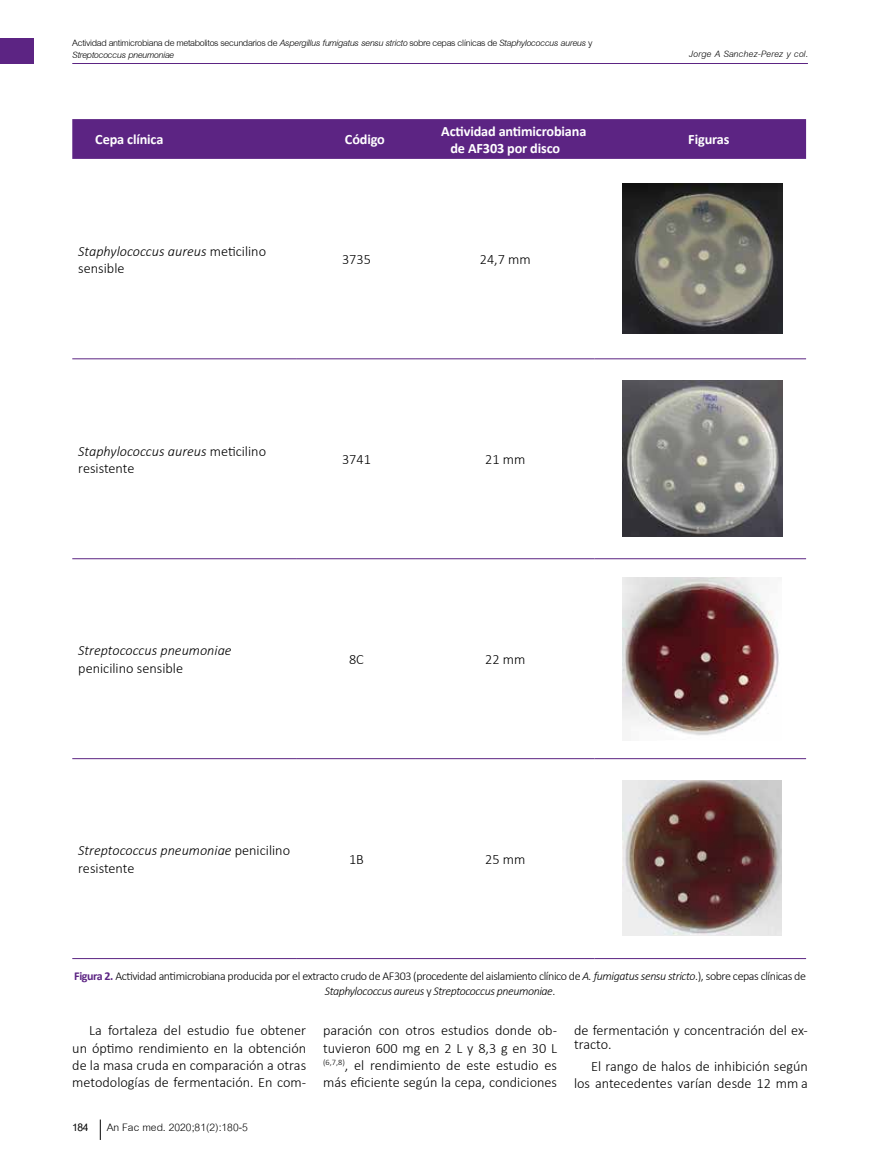
<style>
.page{position:relative;width:893px;height:1174px;background:#fff}
.page>*{position:absolute;margin:0;border:0;box-sizing:border-box;transform-origin:0 0}
.t1{font:15.75px "Cordia UPC";color:#000}
.t2{font:300 14.25px/17.1px "Calibri";color:#000;text-align:justify}
.t3{font:italic 300 14.25px/17.1px "Calibri";color:#000}
.t4{font:700 14.25px/17.1px "Calibri";letter-spacing:-.01em;color:#fff}
.t5{font:italic 13.5px/12px "Cordia UPC";letter-spacing:-.025em;color:#000}
.t6{font:italic 13.5px "Cordia UPC";color:#000}
.t7{font:300 12px/15px "Calibri";letter-spacing:-.035em;color:#000;text-align:center}
.s1{font-style:normal}
.s2{font-weight:700;color:#5c2483}
.s3{font-style:italic}
.s4{font-weight:700}
</style>
<div class="page">
<div style="left:0;top:38px;width:34px;height:26px;background:#5c2483"></div>
<hr style="left:72px;top:63px;width:736px;height:1px;background:#5c2483">
<svg style="left:100px;top:1119px;width:1px;height:21px"></svg>
<div style="left:72px;top:119px;width:734px;height:40px;background:#5c2483"></div>
<hr style="left:72px;top:358px;width:225px;height:1px;background:#5c2483">
<hr style="left:297px;top:358px;width:119px;height:1px;background:#5c2483">
<hr style="left:416px;top:358px;width:179px;height:1px;background:#5c2483">
<hr style="left:595px;top:358px;width:211px;height:1px;background:#5c2483">
<hr style="left:72px;top:558px;width:225px;height:1px;background:#5c2483">
<hr style="left:297px;top:558px;width:119px;height:1px;background:#5c2483">
<hr style="left:416px;top:558px;width:179px;height:1px;background:#5c2483">
<hr style="left:595px;top:558px;width:211px;height:1px;background:#5c2483">
<hr style="left:72px;top:758px;width:225px;height:1px;background:#5c2483">
<hr style="left:297px;top:758px;width:119px;height:1px;background:#5c2483">
<hr style="left:416px;top:758px;width:179px;height:1px;background:#5c2483">
<hr style="left:595px;top:758px;width:211px;height:1px;background:#5c2483">
<hr style="left:72px;top:958px;width:225px;height:1px;background:#5c2483">
<hr style="left:297px;top:958px;width:119px;height:1px;background:#5c2483">
<hr style="left:416px;top:958px;width:179px;height:1px;background:#5c2483">
<hr style="left:595px;top:958px;width:211px;height:1px;background:#5c2483">
<img style="left:622px;top:184px;width:160px;height:149px">
<img style="left:622px;top:380px;width:160px;height:156px">
<img style="left:622px;top:577px;width:157px;height:159px">
<img style="left:622px;top:780px;width:160px;height:156px">
<p class="t5" style="left:72px;top:37px;width:522px"><span class="s1">Actividad antimicrobiana de metabolitos secundarios de</span> Aspergillus fumigatus sensu stricto <span class="s1">sobre cepas clínicas de</span> Staphylococcus aureus <span class="s1">y<br></span>Streptococcus pneumoniae</p>
<p class="t6" style="left:689px;top:45px;width:121px">Jorge A Sanchez-Perez y col.</p>
<p class="t4" style="left:95px;top:131px;width:70px">Cepa clínica</p>
<p class="t4" style="left:345px;top:131px;width:41px">Código</p>
<p class="t4" style="left:450px;top:122px;width:137px;text-indent:-9px">Actividad antimicrobiana de AF303 por disco</p>
<p class="t4" style="left:688px;top:131px;width:43px">Figuras</p>
<p class="t3" style="left:78px;top:242px;width:189px">Staphylococcus aureus <span class="s1">meticilino sensible</span></p>
<p class="t2" style="left:342px;top:251px;width:30px">3735</p>
<p class="t2" style="left:480px;top:251px;width:52px">24,7 mm</p>
<p class="t3" style="left:78px;top:442px;width:189px">Staphylococcus aureus <span class="s1">meticilino resistente</span></p>
<p class="t2" style="left:342px;top:451px;width:30px">3741</p>
<p class="t2" style="left:485px;top:451px;width:42px">21 mm</p>
<p class="t3" style="left:78px;top:642px;width:155px">Streptococcus pneumoniae</p>
<p class="t2" style="left:78px;top:659px;width:106px">penicilino sensible</p>
<p class="t2" style="left:349px;top:650px;width:16px">8C</p>
<p class="t2" style="left:485px;top:650px;width:42px">22 mm</p>
<p class="t3" style="left:78px;top:842px;width:213px">Streptococcus pneumoniae <span class="s1">penicilino resistente</span></p>
<p class="t2" style="left:349px;top:850px;width:16px">1B</p>
<p class="t2" style="left:485px;top:850px;width:42px">25 mm</p>
<p class="t7" style="left:74px;top:968px;width:733px"><span class="s2">Figura 2.</span> Actividad antimicrobiana producida por el extracto crudo de AF303 (procedente del aislamiento clínico de <span class="s3">A. fumigatus sensu stricto</span>.), sobre cepas clínicas de<br><span class="s3">Staphylococcus aureus</span> y <span class="s3">Streptococcus pneumoniae</span>.</p>
<p class="t2" style="left:72px;top:1022px;width:235px;text-indent:17px">La fortaleza del estudio fue obtener un óptimo rendimiento en la obtención de la masa cruda en comparación a otras metodologías de fermentación. En com-</p>
<p class="t1" style="left:72px;top:1117px;width:177px"><span class="s4">184</span> An Fac med. 2020;81(2):180-5</p>
<p class="t2" style="left:323px;top:1022px;width:235px">paración con otros estudios donde ob&shy;tuvieron 600 mg en 2 L y 8,3 g en 30 L <sup>(6,7,8)</sup>, el rendimiento de este estudio es más eficiente según la cepa, condiciones</p>
<p class="t2" style="left:574px;top:1023px;width:235px;line-height:13.5px">de fermentación y concentración del ex&shy;tracto.</p>
<p class="t2" style="left:574px;top:1057px;width:235px;text-align:right">El rango de halos de inhibición según los antecedentes varían desde 12 mm a</p>
</div>
